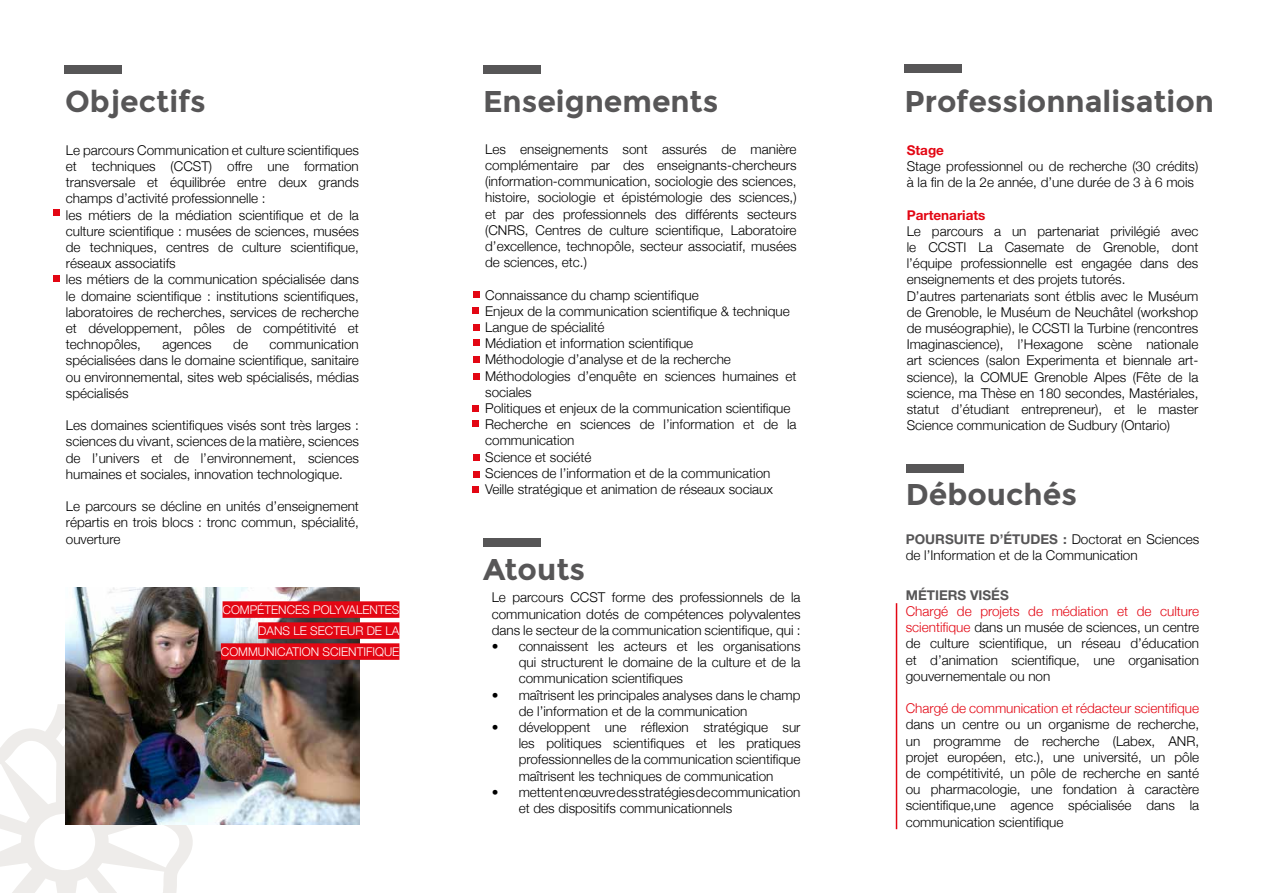
<style>
.page{position:relative;width:1263px;height:893px;background:#fff}
.page>*{position:absolute;margin:0;border:0;box-sizing:border-box;transform-origin:0 0}
.t1{font:700 30px "Montserrat";color:#575657}
.t2{font:300 13.5px/16.2px "Helvetica Neue";color:#000;text-align:justify}
.t3{font:300 13.5px "Helvetica Neue";color:#e30613}
.t4{font:700 13.5px "Helvetica Neue";color:#e30613}
.t5{font:700 13.5px "Helvetica Neue";color:#575657}
.t6{font:300 12px/21px "Helvetica Neue";color:#fff;text-align:right}
.s1{font-weight:700;color:#575657}
.s2{color:#e30613}
</style>
<div class="page">
<svg style="left:0;top:704px;width:208px;height:189px"></svg>
<div style="left:64px;top:65px;width:57px;height:9px;background:#575657"></div>
<div style="left:483px;top:538px;width:58px;height:9px;background:#575657"></div>
<div style="left:904px;top:64px;width:58px;height:9px;background:#575657"></div>
<div style="left:483px;top:65px;width:58px;height:9px;background:#575657"></div>
<div style="left:906px;top:464px;width:57px;height:9px;background:#575657"></div>
<img style="left:66px;top:588px;width:294px;height:236px">
<div style="left:223px;top:601px;width:176px;height:17px;background:#e30613"></div>
<div style="left:258px;top:622px;width:141px;height:17px;background:#e30613"></div>
<div style="left:221px;top:643px;width:178px;height:17px;background:#e30613"></div>
<hr style="left:896px;top:603px;width:1px;height:226px;background:#e30613">
<div style="left:53px;top:209px;width:7px;height:7px;background:#e30613"></div>
<div style="left:53px;top:275px;width:7px;height:7px;background:#e30613"></div>
<div style="left:473px;top:454px;width:7px;height:7px;background:#e30613"></div>
<div style="left:473px;top:292px;width:7px;height:6px;background:#e30613"></div>
<div style="left:472px;top:307px;width:7px;height:7px;background:#e30613"></div>
<div style="left:473px;top:356px;width:7px;height:7px;background:#e30613"></div>
<div style="left:472px;top:420px;width:7px;height:7px;background:#e30613"></div>
<div style="left:472px;top:486px;width:7px;height:7px;background:#e30613"></div>
<div style="left:473px;top:340px;width:7px;height:6px;background:#e30613"></div>
<div style="left:472px;top:405px;width:7px;height:7px;background:#e30613"></div>
<div style="left:473px;top:373px;width:7px;height:7px;background:#e30613"></div>
<div style="left:473px;top:324px;width:7px;height:7px;background:#e30613"></div>
<div style="left:473px;top:471px;width:7px;height:7px;background:#e30613"></div>
<h1 class="t1" style="left:65px;top:83px;width:142px">Objectifs</h1>
<h1 class="t1" style="left:483px;top:83px;width:237px">Enseignements</h1>
<h1 class="t1" style="left:904px;top:83px;width:311px">Professionnalisation</h1>
<p class="t2" style="left:66px;top:141px;width:294px;text-align:left">Le parcours Communication et culture scientifiques et techniques (CCST) offre une formation transversale et équilibrée entre deux grands champs d’activité professionnelle :<br>les métiers de la médiation scientifique et de la culture scientifique : musées de sciences, musées de techniques, centres de culture scientifique, réseaux associatifs<br>les métiers de la communication spécialisée dans le domaine scientifique : institutions scientifiques, laboratoires de recherches, services de recherche et développement, pôles de compétitivité et technopôles,</p>
<p class="t2" style="left:66px;top:335px;width:294px;text-indent:204px">communication spécialisées dans le domaine scientifique, sanitaire ou environnemental, sites web spécialisés, médias spécialisés</p>
<p class="t2" style="left:66px;top:416px;width:294px">Les domaines scientifiques visés sont très larges : sciences du vivant, sciences de la matière, sciences de l’univers et de l’environnement, sciences humaines et sociales, innovation technologique.</p>
<p class="t2" style="left:66px;top:497px;width:294px">Le parcours se décline en unités d’enseignement répartis en trois blocs : tronc commun, spécialité, ouverture</p>
<p class="t2" style="left:162px;top:335px;width:51px">agences</p>
<p class="t2" style="left:233px;top:335px;width:16px">de</p>
<p class="t6" style="left:221px;top:598px;width:180px">COMPÉTENCES POLYVALENTES<br>DANS LE SECTEUR DE LA<br>COMMUNICATION SCIENTIFIQUE</p>
<p class="t2" style="left:485px;top:140px;width:313px">Les enseignements sont assurés de manière complémentaire par des enseignants-chercheurs (information-communication, sociologie des sciences, histoire, sociologie et épistémologie des sciences,) et par des professionnels des différents secteurs (CNRS, Centres de culture scientifique, Laboratoire d’excellence, technopôle, secteur associatif, musées de sciences, etc.)</p>
<p class="t2" style="left:485px;top:286px;width:313px;text-align:left">Connaissance du champ scientifique<br>Enjeux de la communication scientifique &amp; technique Langue de spécialité<br>Médiation et information scientifique<br>Méthodologie d’analyse et de la recherche Méthodologies d’enquête en sciences humaines et sociales<br>Politiques et enjeux de la communication scientifique Recherche en sciences de l’information et de la communication<br>Science et société<br>Sciences de l’information et de la communication Veille stratégique et animation de réseaux sociaux</p>
<h1 class="t1" style="left:483px;top:552px;width:104px">Atouts</h1>
<p class="t2" style="left:492px;top:588px;width:310px">Le parcours CCST forme des professionnels de la communication dotés de compétences polyvalentes dans le secteur de la communication scientifique, qui :</p>
<p class="t2" style="left:519px;top:637px;width:283px;text-indent:-27px">• connaissent les acteurs et les organisations qui structurent le domaine de la culture et de la communication scientifiques</p>
<p class="t2" style="left:519px;top:686px;width:283px;text-indent:-27px">• maîtrisent les principales analyses dans le champ de l’information et de la communication</p>
<p class="t2" style="left:519px;top:718px;width:283px;text-indent:-27px">• développent une réflexion stratégique sur les politiques scientifiques et les pratiques professionnelles de la communication scientifique maîtrisent les techniques de communication</p>
<p class="t2" style="left:519px;top:783px;width:283px;text-indent:-27px">• mettent en œuvre des stratégies de communication et des dispositifs communicationnels</p>
<p class="t4" style="left:907px;top:142px;width:39px">Stage</p>
<p class="t2" style="left:907px;top:157px;width:293px">Stage professionnel ou de recherche (30 crédits) à la fin de la 2e année, d’une durée de 3 à 6 mois</p>
<p class="t4" style="left:907px;top:206px;width:80px">Partenariats</p>
<p class="t2" style="left:907px;top:222px;width:293px;text-align:left">Le parcours a un partenariat privilégié avec le CCSTI La Casemate de Grenoble, dont l’équipe professionnelle est engagée dans des enseignements et des projets tutorés.<br>D’autres partenariats sont étblis avec le Muséum de Grenoble, le Muséum de Neuchâtel (workshop de muséographie), le CCSTI la Turbine (rencontres Imaginascience), l’Hexagone scène nationale art sciences (salon Experimenta et biennale art&shy;science), la COMUE Grenoble Alpes (Fête de la science, ma Thèse en 180 secondes, Mastériales, statut d’étudiant entrepreneur), et le master Science communication de Sudbury (Ontario)</p>
<h1 class="t1" style="left:906px;top:476px;width:173px">Débouchés</h1>
<p class="t2" style="left:906px;top:530px;width:295px"><span class="s1">POURSUITE D’ÉTUDES :</span> Doctorat en Sciences de l’Information et de la Communication</p>
<p class="t5" style="left:906px;top:587px;width:104px">MÉTIERS VISÉS</p>
<p class="t2" style="left:906px;top:602px;width:295px"><span class="s2">Chargé de projets de médiation et de culture scientifique</span> dans un musée de sciences, un centre de culture scientifique, un réseau d’éducation et d’animation scientifique, une organisation gouvernementale ou non</p>
<p class="t3" style="left:906px;top:697px;width:295px">Chargé de communication et rédacteur scientifique</p>
<p class="t2" style="left:906px;top:715px;width:295px">dans un centre ou un organisme de recherche, un programme de recherche (Labex, ANR, projet européen, etc.), une université, un pôle de compétitivité, un pôle de recherche en santé ou pharmacologie, une fondation à caractère scientifique,une agence spécialisée dans la communication scientifique</p>
</div>
